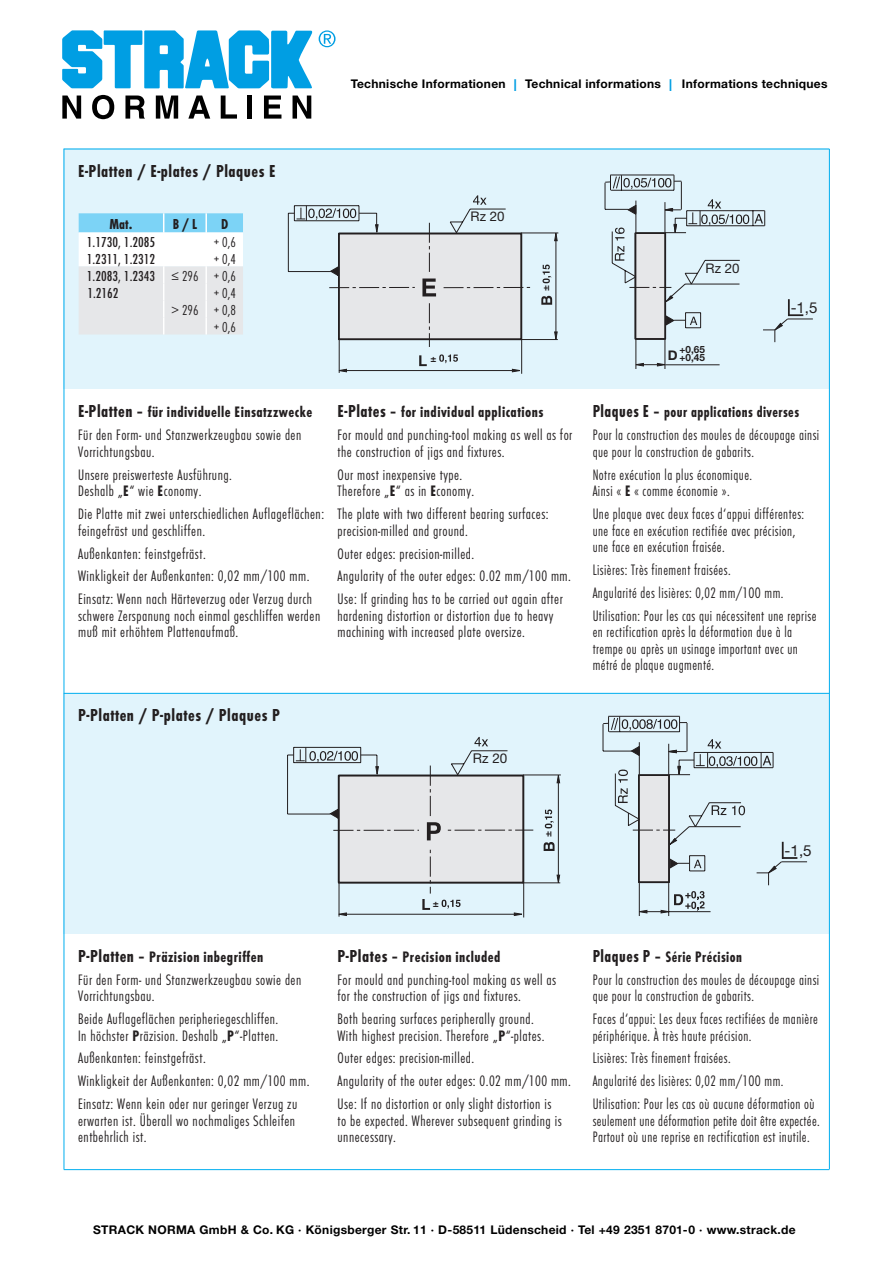
<style>
.page{position:relative;width:893px;height:1263px;background:#fff}
.page>*{position:absolute;margin:0;border:0;box-sizing:border-box;transform-origin:0 0}
.t1{font:18px "Futura T Bol Con";letter-spacing:.03em;color:#231f20}
.Grndschr__10_12_FutL{font:15.75px/16.5px "Futura T Lig Con";letter-spacing:.03em;color:#231f20}
.Grndschr__10_12_FutL-2{font:15.75px/16.5px "Futura T Lig Con";letter-spacing:.03em;color:#231f20;scale:.95 1}
.Grndschr__10_12_FutL-3{font:15.75px "Futura T Bol Con";letter-spacing:.03em;color:#231f20;scale:1.8 1}
.t2{font:15.3px "Helvetica Neue LT Std";color:#231f20}
.t3{font:15.15px "Helvetica Neue LT Std";color:#231f20}
.t4{font:15px "Futura T Med Con";color:#231f20}
.t5{font:15px "Futura T Lig Con";color:#231f20}
.t6{font:15px "Futura T Bol Con";color:#231f20}
.t7{font:13.5px "Helvetica Neue LT Std";color:#231f20}
.t8{font:13.35px "Helvetica Neue LT Std";color:#231f20}
.t9{font:700 13.35px "Helvetica Neue LT Std";color:#231f20}
.t10{font:700 12px "Helvetica Neue LT Std";letter-spacing:.025em;color:#000}
.t11{font:700 10.05px/8.7px "Helvetica Neue LT Std";color:#231f20}
.s1{font-weight:400;font-size:16.5px;color:#009ee3}
.s2{font-size:18px}
.s3{font-family:"Futura T Bol Con"}
</style>
<div class="page">
<div style="left:64px;top:149px;width:765px;height:240px;background:#e1f4fc"></div>
<div style="left:64px;top:693px;width:765px;height:240px;background:#e1f4fc"></div>
<hr style="left:829px;top:149px;width:1px;height:1020px;background:#00aeef">
<hr style="left:64px;top:149px;width:765px;height:1px;background:#00aeef">
<hr style="left:64px;top:1169px;width:765px;height:1px;background:#00aeef">
<hr style="left:64px;top:149px;width:1px;height:1020px;background:#00aeef">
<svg style="left:79px;top:213px;width:164px;height:121px;background:#ddebf1"></svg>
<hr style="left:64px;top:693px;width:765px;height:1px;background:#00aeef">
<hr style="left:523px;top:883px;width:1px;height:34px;background:#231f20">
<hr style="left:339px;top:882px;width:1px;height:35px;background:#231f20">
<hr style="left:287px;top:755px;width:1px;height:59px;background:#231f20">
<svg style="left:288px;top:716px;width:519px;height:200px"></svg>
<hr style="left:521px;top:340px;width:1px;height:34px;background:#231f20">
<svg style="left:288px;top:175px;width:525px;height:198px"></svg>
<svg style="left:62px;top:96px;width:19px;height:23px"></svg>
<svg style="left:92px;top:95px;width:22px;height:24px"></svg>
<svg style="left:125px;top:96px;width:20px;height:23px"></svg>
<svg style="left:156px;top:96px;width:22px;height:23px"></svg>
<svg style="left:188px;top:96px;width:22px;height:23px"></svg>
<svg style="left:221px;top:96px;width:16px;height:23px"></svg>
<div style="left:247px;top:96px;width:5px;height:23px;background:#000"></div>
<svg style="left:264px;top:96px;width:17px;height:23px"></svg>
<svg style="left:293px;top:96px;width:18px;height:23px"></svg>
<svg style="left:62px;top:30px;width:274px;height:59px"></svg>
<p class="t10" style="left:351px;top:77px;width:478px">Technische Informationen <span class="s1">I</span> Technical informations <span class="s1">I</span> Informations techniques</p>
<p class="t1" style="left:78px;top:160px;width:199px">E-Platten / E-plates / Plaques E</p>
<p class="t6" style="left:110px;top:215px;width:24px">Mat.</p>
<p class="t6" style="left:173px;top:215px;width:25px">B / L</p>
<p class="t6" style="left:221px;top:215px;width:9px">D</p>
<p class="t4" style="left:87px;top:233px;width:70px">1.1730, 1.2085</p>
<p class="t5" style="left:214px;top:234px;width:24px">+ 0,6</p>
<p class="t4" style="left:87px;top:250px;width:70px">1.2311, 1.2312</p>
<p class="t5" style="left:214px;top:251px;width:24px">+ 0,4</p>
<p class="t4" style="left:87px;top:267px;width:70px">1.2083, 1.2343</p>
<p class="t5" style="left:171px;top:268px;width:29px">≤ 296</p>
<p class="t5" style="left:214px;top:268px;width:24px">+ 0,6</p>
<p class="t4" style="left:87px;top:284px;width:33px">1.2162</p>
<p class="t5" style="left:214px;top:285px;width:24px">+ 0,4</p>
<p class="t5" style="left:171px;top:302px;width:29px">&gt; 296</p>
<p class="t5" style="left:214px;top:302px;width:24px">+ 0,8</p>
<p class="t5" style="left:214px;top:319px;width:24px">+ 0,6</p>
<p class="t8" style="left:471px;top:208px;width:36px">Rz 20</p>
<p class="t11" style="left:431px;top:353px;width:7px">±</p>
<p class="t11" style="left:541px;top:291px;width:7px;rotate:-90deg">±</p>
<p class="Grndschr__10_12_FutL-3" style="left:78px;top:403px;width:132px"><span class="s2">E-Platten</span> - für individuelle Einsatzzwecke</p>
<p class="Grndschr__10_12_FutL" style="left:78px;top:427px;width:225px">Für den Form- und Stanzwerkzeugbau sowie den<br>Vorrichtungsbau.</p>
<p class="Grndschr__10_12_FutL" style="left:78px;top:467px;width:155px">Unsere preiswerteste Ausführung.<br>Deshalb „<span class="s3">E</span>“ wie <span class="s3">E</span>conomy.</p>
<p class="Grndschr__10_12_FutL" style="left:78px;top:506px;width:247px">Die Platte mit zwei unterschiedlichen Auflageflächen: feingefräst und geschliffen.</p>
<p class="Grndschr__10_12_FutL" style="left:78px;top:545px;width:129px">Außenkanten: feinstgefräst.</p>
<p class="Grndschr__10_12_FutL" style="left:78px;top:568px;width:233px">Winkligkeit der Außenkanten: 0,02 mm/100 mm.</p>
<p class="Grndschr__10_12_FutL" style="left:78px;top:591px;width:244px">Einsatz: Wenn nach Härteverzug oder Verzug durch schwere Zerspanung noch einmal geschliffen werden muß mit erhöhtem Plattenaufmaß.</p>
<p class="Grndschr__10_12_FutL-3" style="left:338px;top:403px;width:116px"><span class="s2">E-Plates</span> - for individual applications</p>
<p class="Grndschr__10_12_FutL" style="left:337px;top:427px;width:236px">For mould and punching-tool making as well as for the construction of jigs and fixtures.</p>
<p class="Grndschr__10_12_FutL" style="left:337px;top:467px;width:138px">Our most inexpensive type.<br>Therefore „<span class="s3">E</span>“ as in <span class="s3">E</span>conomy.</p>
<p class="Grndschr__10_12_FutL" style="left:337px;top:506px;width:213px">The plate with two different bearing surfaces: precision-milled and ground.</p>
<p class="Grndschr__10_12_FutL" style="left:337px;top:545px;width:138px">Outer edges: precision-milled.</p>
<p class="Grndschr__10_12_FutL" style="left:337px;top:568px;width:235px">Angularity of the outer edges: 0.02 mm/100 mm.</p>
<p class="Grndschr__10_12_FutL" style="left:337px;top:591px;width:227px">Use: If grinding has to be carried out again after hardening distortion or distortion due to heavy machining with increased plate oversize.</p>
<p class="t1" style="left:78px;top:705px;width:203px">P-Platten / P-plates / Plaques P</p>
<p class="t7" style="left:473px;top:750px;width:36px">Rz 20</p>
<p class="t8" style="left:706px;top:260px;width:36px">Rz 20</p>
<p class="t9" style="left:668px;top:346px;width:11px">D</p>
<p class="t11" style="left:680px;top:345px;width:27px">+0,65 +0,45</p>
<p class="t3" style="left:791px;top:299px;width:28px">-1,5</p>
<p class="Grndschr__10_12_FutL-3" style="left:593px;top:403px;width:116px"><span class="s2">Plaques E</span> - pour applications diverses</p>
<p class="Grndschr__10_12_FutL-2" style="left:593px;top:427px;width:240px">Pour la construction des moules de découpage ainsi que pour la construction de gabarits.</p>
<p class="Grndschr__10_12_FutL-2" style="left:593px;top:467px;width:169px">Notre exécution la plus économique.<br>Ainsi « <span class="s3">E</span> « comme économie ».</p>
<p class="Grndschr__10_12_FutL-2" style="left:593px;top:506px;width:224px">Une plaque avec deux faces d‘appui différentes: une face en exécution rectifiée avec précision, une face en exécution fraisée.</p>
<p class="Grndschr__10_12_FutL-2" style="left:593px;top:562px;width:147px">Lisières: Très finement fraisées.</p>
<p class="Grndschr__10_12_FutL-2" style="left:593px;top:585px;width:202px">Angularité des lisières: 0,02 mm/1OO mm.</p>
<p class="Grndschr__10_12_FutL-2" style="left:593px;top:608px;width:237px">Utilisation: Pour les cas qui nécessitent une reprise en rectification après la déformation due à la trempe ou après un usinage important avec un métré de plaque augmenté.</p>
<p class="Grndschr__10_12_FutL-3" style="left:78px;top:947px;width:104px"><span class="s2">P-Platten</span> - Präzision inbegriffen</p>
<p class="Grndschr__10_12_FutL" style="left:78px;top:971px;width:225px">Für den Form- und Stanzwerkzeugbau sowie den<br>Vorrichtungsbau.</p>
<p class="Grndschr__10_12_FutL" style="left:78px;top:1011px;width:202px">Beide Auflageflächen peripheriegeschliffen.<br>In höchster <span class="s3">P</span>räzision. Deshalb „<span class="s3">P</span>“-Platten.</p>
<p class="Grndschr__10_12_FutL" style="left:78px;top:1050px;width:129px">Außenkanten: feinstgefräst.</p>
<p class="Grndschr__10_12_FutL" style="left:78px;top:1073px;width:233px">Winkligkeit der Außenkanten: 0,02 mm/100 mm.</p>
<p class="Grndschr__10_12_FutL" style="left:78px;top:1096px;width:221px">Einsatz: Wenn kein oder nur geringer Verzug zu erwarten ist. Überall wo nochmaliges Schleifen entbehrlich ist.</p>
<p class="t11" style="left:433px;top:899px;width:8px">±</p>
<p class="t11" style="left:543px;top:837px;width:8px;rotate:-90deg">±</p>
<p class="Grndschr__10_12_FutL-3" style="left:338px;top:947px;width:92px"><span class="s2">P-Plates</span> - Precision included</p>
<p class="Grndschr__10_12_FutL" style="left:338px;top:971px;width:220px">For mould and punching-tool making as well as for the construction of jigs and fixtures.</p>
<p class="Grndschr__10_12_FutL" style="left:338px;top:1011px;width:208px">Both bearing surfaces peripherally ground.<br>With highest precision. Therefore „<span class="s3">P</span>“-plates.</p>
<p class="Grndschr__10_12_FutL" style="left:338px;top:1050px;width:138px">Outer edges: precision-milled.</p>
<p class="Grndschr__10_12_FutL" style="left:338px;top:1073px;width:235px">Angularity of the outer edges: 0.02 mm/100 mm.</p>
<p class="Grndschr__10_12_FutL" style="left:338px;top:1096px;width:226px">Use: If no distortion or only slight distortion is to be expected. Wherever subsequent grinding is unnecessary.</p>
<p class="t2" style="left:785px;top:841px;width:29px">-1,5</p>
<p class="Grndschr__10_12_FutL-3" style="left:593px;top:947px;width:84px"><span class="s2">Plaques P</span> - Série Précision</p>
<p class="Grndschr__10_12_FutL-2" style="left:593px;top:971px;width:240px">Pour la construction des moules de découpage ainsi que pour la construction de gabarits.</p>
<p class="Grndschr__10_12_FutL-2" style="left:593px;top:1011px;width:239px">Faces d‘appui: Les deux faces rectifiées de manière périphérique. À très haute précision.</p>
<p class="Grndschr__10_12_FutL-2" style="left:593px;top:1050px;width:147px">Lisières: Très finement fraisées.</p>
<p class="Grndschr__10_12_FutL-2" style="left:593px;top:1073px;width:202px">Angularité des lisières: 0,02 mm/1OO mm.</p>
<p class="Grndschr__10_12_FutL-2" style="left:593px;top:1096px;width:240px">Utilisation: Pour les cas où aucune déformation où seulement une déformation petite doit être expectée.<br>Partout où une reprise en rectification est inutile.</p>
<p class="t10" style="left:93px;top:1222px;width:704px">STRACK NORMA GmbH &amp; Co. KG · Königsberger Str. 11 · D-58511 Lüdenscheid · Tel +49 2351 8701-0 · www.strack.de</p>
</div>
